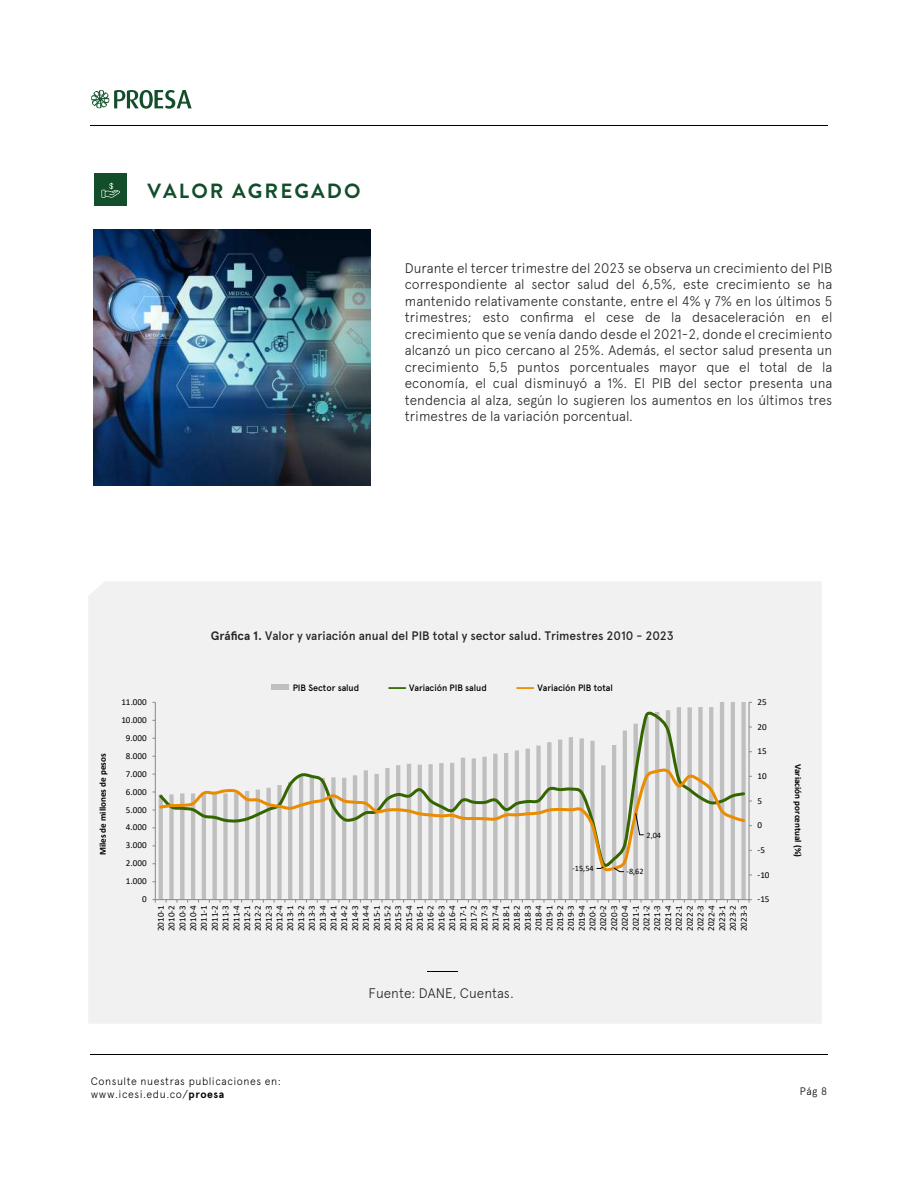
<style>
.page{position:relative;width:918px;height:1188px;background:#fff}
.page>*{position:absolute;margin:0;border:0;box-sizing:border-box;transform-origin:0 0}
.t1{font:700 20.55px "Brandon Grotesque";letter-spacing:.1em;color:#124e2a}
.t2{font:300 13.95px/16.5px "Apercu";color:#252525;text-align:justify}
.t3{font:500 12.3px "Apercu";color:#252525}
.t4{font:300 10.8px/13.5px "Apercu";letter-spacing:.05em;color:#000}
.t5{font:500 9.3px "Apercu";letter-spacing:-.005em;color:#000}
.t6{font:9.15px/10.8px "Calibri";color:#000;text-align:justify}
.t7{font:700 9.15px "Calibri";letter-spacing:.005em;color:#000}
.t8{font:8.25px "Calibri";color:#000}
.s1{font-weight:700}
</style>
<div class="page">
<hr style="left:90px;top:1054px;width:738px;height:1px;background:#000">
<hr style="left:90px;top:125px;width:738px;height:1px;background:#000">
<svg style="left:91px;top:90px;width:101px;height:19px"></svg>
<div style="left:88px;top:581px;width:734px;height:443px;background:#f1f1f1"></div>
<div style="left:94px;top:173px;width:33px;height:33px;background:#124e2a"></div>
<svg style="left:102px;top:183px;width:18px;height:15px"></svg>
<img style="left:93px;top:229px;width:278px;height:257px">
<div style="left:272px;top:685px;width:17px;height:5px;background:#bfbfbf"></div>
<svg style="left:388px;top:687px;width:18px;height:2px"></svg>
<svg style="left:516px;top:687px;width:18px;height:2px"></svg>
<hr style="left:427px;top:971px;width:30px;height:1px;background:#000">
<div style="left:741px;top:702px;width:5px;height:198px;background:#bfbfbf"></div>
<hr style="left:731px;top:702px;width:4px;height:198px;background:#bfbfbf">
<hr style="left:720px;top:702px;width:4px;height:198px;background:#bfbfbf">
<hr style="left:709px;top:707px;width:4px;height:193px;background:#bfbfbf">
<div style="left:698px;top:707px;width:5px;height:193px;background:#bfbfbf"></div>
<div style="left:687px;top:707px;width:5px;height:193px;background:#bfbfbf"></div>
<hr style="left:677px;top:707px;width:4px;height:193px;background:#bfbfbf">
<hr style="left:666px;top:710px;width:4px;height:190px;background:#bfbfbf">
<hr style="left:655px;top:712px;width:4px;height:188px;background:#bfbfbf">
<div style="left:644px;top:717px;width:5px;height:183px;background:#bfbfbf"></div>
<div style="left:633px;top:724px;width:5px;height:176px;background:#bfbfbf"></div>
<hr style="left:623px;top:731px;width:4px;height:169px;background:#bfbfbf">
<hr style="left:612px;top:745px;width:4px;height:155px;background:#bfbfbf">
<div style="left:601px;top:765px;width:5px;height:135px;background:#bfbfbf"></div>
<div style="left:590px;top:741px;width:5px;height:159px;background:#bfbfbf"></div>
<hr style="left:580px;top:738px;width:4px;height:162px;background:#bfbfbf">
<hr style="left:569px;top:737px;width:4px;height:163px;background:#bfbfbf">
<hr style="left:558px;top:740px;width:4px;height:160px;background:#bfbfbf">
<div style="left:547px;top:742px;width:5px;height:158px;background:#bfbfbf"></div>
<div style="left:536px;top:746px;width:5px;height:154px;background:#bfbfbf"></div>
<hr style="left:526px;top:749px;width:4px;height:151px;background:#bfbfbf">
<hr style="left:515px;top:750px;width:4px;height:150px;background:#bfbfbf">
<hr style="left:504px;top:753px;width:4px;height:147px;background:#bfbfbf">
<div style="left:493px;top:754px;width:5px;height:146px;background:#bfbfbf"></div>
<div style="left:482px;top:757px;width:5px;height:143px;background:#bfbfbf"></div>
<hr style="left:472px;top:758px;width:4px;height:142px;background:#bfbfbf">
<hr style="left:461px;top:758px;width:4px;height:142px;background:#bfbfbf">
<hr style="left:450px;top:763px;width:4px;height:137px;background:#bfbfbf">
<div style="left:439px;top:763px;width:5px;height:137px;background:#bfbfbf"></div>
<div style="left:428px;top:764px;width:5px;height:136px;background:#bfbfbf"></div>
<hr style="left:418px;top:765px;width:4px;height:135px;background:#bfbfbf">
<hr style="left:407px;top:764px;width:4px;height:136px;background:#bfbfbf">
<hr style="left:396px;top:765px;width:4px;height:135px;background:#bfbfbf">
<div style="left:385px;top:768px;width:5px;height:132px;background:#bfbfbf"></div>
<div style="left:374px;top:774px;width:5px;height:126px;background:#bfbfbf"></div>
<hr style="left:364px;top:770px;width:4px;height:130px;background:#bfbfbf">
<hr style="left:353px;top:775px;width:4px;height:125px;background:#bfbfbf">
<hr style="left:342px;top:778px;width:4px;height:122px;background:#bfbfbf">
<div style="left:331px;top:777px;width:5px;height:123px;background:#bfbfbf"></div>
<div style="left:320px;top:778px;width:5px;height:122px;background:#bfbfbf"></div>
<hr style="left:310px;top:777px;width:4px;height:123px;background:#bfbfbf">
<hr style="left:299px;top:776px;width:4px;height:124px;background:#bfbfbf">
<hr style="left:288px;top:782px;width:4px;height:118px;background:#bfbfbf">
<div style="left:277px;top:785px;width:5px;height:115px;background:#bfbfbf"></div>
<div style="left:266px;top:788px;width:5px;height:112px;background:#bfbfbf"></div>
<hr style="left:256px;top:790px;width:4px;height:110px;background:#bfbfbf">
<hr style="left:245px;top:791px;width:4px;height:109px;background:#bfbfbf">
<hr style="left:234px;top:793px;width:4px;height:107px;background:#bfbfbf">
<div style="left:223px;top:794px;width:5px;height:106px;background:#bfbfbf"></div>
<div style="left:212px;top:793px;width:5px;height:107px;background:#bfbfbf"></div>
<hr style="left:202px;top:793px;width:4px;height:107px;background:#bfbfbf">
<hr style="left:191px;top:794px;width:4px;height:106px;background:#bfbfbf">
<div style="left:180px;top:793px;width:5px;height:107px;background:#bfbfbf"></div>
<div style="left:169px;top:794px;width:5px;height:106px;background:#bfbfbf"></div>
<hr style="left:159px;top:795px;width:4px;height:105px;background:#bfbfbf">
<hr style="left:749px;top:702px;width:1px;height:198px;background:#898989">
<hr style="left:155px;top:702px;width:1px;height:198px;background:#898989">
<hr style="left:155px;top:899px;width:594px;height:1px;background:#898989">
<svg style="left:152px;top:899px;width:4px;height:4px"></svg>
<svg style="left:157px;top:706px;width:590px;height:61px"></svg>
<svg style="left:157px;top:767px;width:590px;height:109px"></svg>
<svg style="left:596px;top:866px;width:8px;height:3px"></svg>
<svg style="left:613px;top:867px;width:12px;height:5px"></svg>
<svg style="left:635px;top:813px;width:10px;height:23px"></svg>
<h1 class="t1" style="left:148px;top:177px;width:214px">VALOR AGREGADO</h1>
<p class="t2" style="left:405px;top:259px;width:429px">Durante el tercer trimestre del 2023 se observa un crecimiento del PIB correspondiente al sector salud del 6,5%, este crecimiento se ha mantenido relativamente constante, entre el 4% y 7% en los últimos 5 trimestres; esto confirma el cese de la desaceleración en el crecimiento que se venía dando desde el 2021-2, donde el crecimiento alcanzó un pico cercano al 25%. Además, el sector salud presenta un crecimiento 5,5 puntos porcentuales mayor que el total de la economía, el cual disminuyó a 1%. El PIB del sector presenta una tendencia al alza, según lo sugieren los aumentos en los últimos tres trimestres de la variación porcentual.</p>
<p class="t3" style="left:211px;top:628px;width:465px"><span class="s1">Gráfica 1.</span> Valor y variación anual del PIB total y sector salud. Trimestres 2010 - 2023</p>
<p class="t7" style="left:96px;top:855px;width:103px;rotate:-90deg">Miles de millones de pesos</p>
<p class="t6" style="left:121px;top:696px;width:27px">11.000</p>
<p class="t6" style="left:121px;top:714px;width:27px">10.000</p>
<p class="t6" style="left:126px;top:732px;width:22px">9.000</p>
<p class="t6" style="left:126px;top:750px;width:22px">8.000</p>
<p class="t6" style="left:126px;top:768px;width:22px">7.000</p>
<p class="t6" style="left:126px;top:786px;width:22px">6.000</p>
<p class="t6" style="left:126px;top:804px;width:22px">5.000</p>
<p class="t6" style="left:126px;top:822px;width:22px">4.000</p>
<p class="t6" style="left:126px;top:840px;width:22px">3.000</p>
<p class="t6" style="left:126px;top:858px;width:22px">2.000</p>
<p class="t6" style="left:126px;top:876px;width:22px">1.000</p>
<p class="t6" style="left:142px;top:894px;width:6px">0</p>
<p class="t5" style="left:293px;top:682px;width:68px">PIB Sector salud</p>
<p class="t5" style="left:409px;top:682px;width:79px">Variación PIB salud</p>
<p class="t5" style="left:538px;top:682px;width:77px">Variación PIB total</p>
<p class="t8" style="left:647px;top:829px;width:16px">2,04</p>
<p class="t8" style="left:572px;top:863px;width:23px">-15,54</p>
<p class="t8" style="left:627px;top:866px;width:19px">-8,62</p>
<p class="t6" style="left:155px;top:931px;width:28px;rotate:-90deg">2010-1<br>2010-2<br>2010-3<br>2010-4<br>2011-1<br>2011-2<br>2011-3<br>2011-4<br>2012-1<br>2012-2<br>2012-3<br>2012-4<br>2013-1<br>2013-2<br>2013-3<br>2013-4<br>2014-1<br>2014-2<br>2014-3<br>2014-4<br>2015-1<br>2015-2<br>2015-3<br>2015-4<br>2016-1<br>2016-2<br>2016-3<br>2016-4<br>2017-1<br>2017-2<br>2017-3<br>2017-4<br>2018-1<br>2018-2<br>2018-3<br>2018-4<br>2019-1<br>2019-2<br>2019-3<br>2019-4<br>2020-1<br>2020-2<br>2020-3<br>2020-4<br>2021-1<br>2021-2<br>2021-3<br>2021-4<br>2022-1<br>2022-2<br>2022-3<br>2022-4<br>2023-1<br>2023-2<br>2023-3</p>
<p class="t6" style="left:758px;top:696px;width:11px">25</p>
<p class="t6" style="left:758px;top:721px;width:11px">20</p>
<p class="t6" style="left:758px;top:746px;width:11px">15</p>
<p class="t6" style="left:758px;top:770px;width:11px">10</p>
<p class="t6" style="left:758px;top:795px;width:6px">5</p>
<p class="t6" style="left:758px;top:820px;width:6px">0</p>
<p class="t6" style="left:758px;top:844px;width:9px">-5</p>
<p class="t6" style="left:758px;top:869px;width:14px">-10</p>
<p class="t6" style="left:758px;top:894px;width:14px">-15</p>
<p class="t2" style="left:368px;top:985px;width:147px">Fuente: DANE, Cuentas.</p>
<p class="t7" style="left:805px;top:764px;width:95px;rotate:90deg">Variación porcentual (%)</p>
<p class="t4" style="left:91px;top:1074px;width:191px">Consulte nuestras publicaciones en: www.icesi.edu.co/<span class="s1">proesa</span></p>
<p class="t4" style="left:800px;top:1084px;width:29px">Pág 8</p>
</div>
